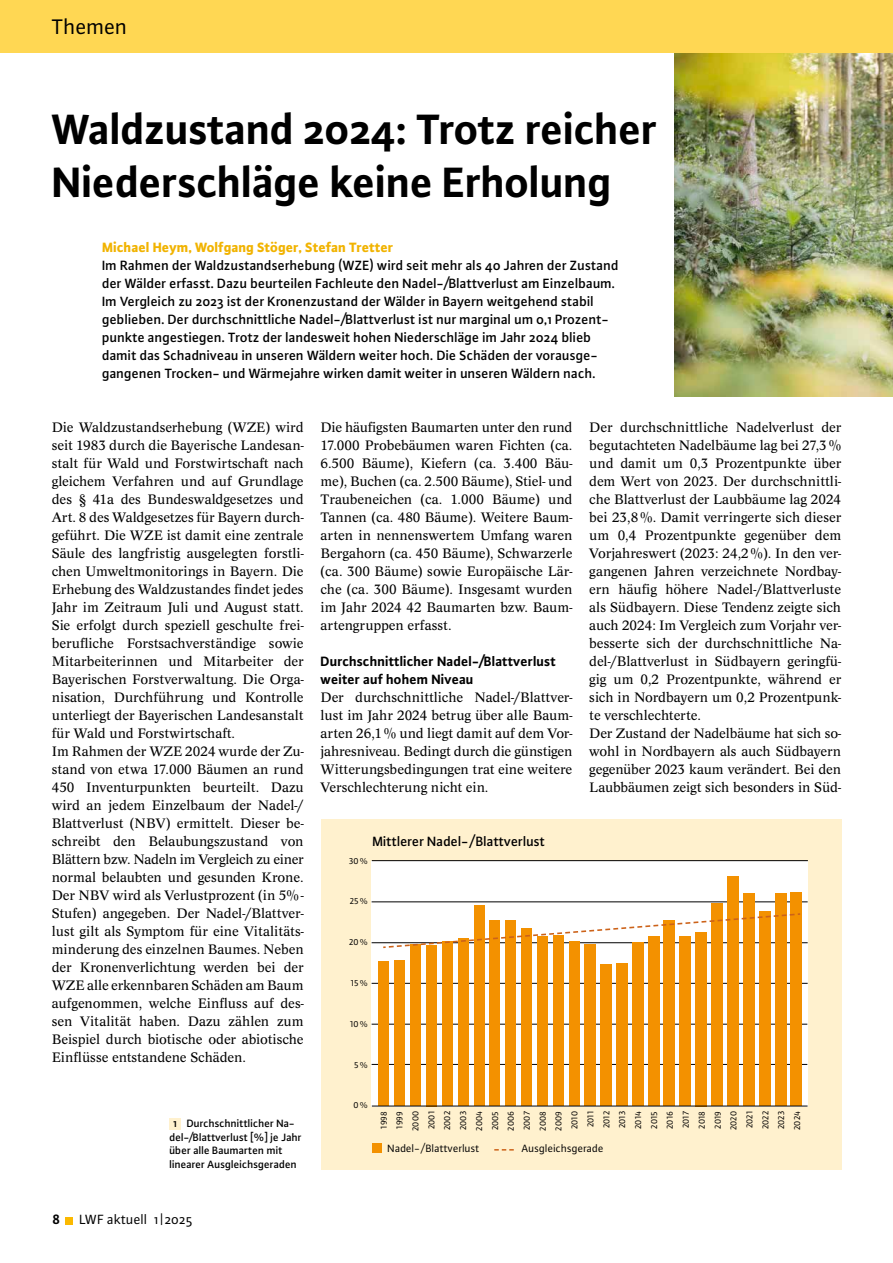
<style>
.page{position:relative;width:893px;height:1263px;background:#fff}
.page>*{position:absolute;margin:0;border:0;box-sizing:border-box;transform-origin:0 0}
.t1{font:700 45px/52.5px "Plus Sans Pro";letter-spacing:-.01em;color:#000}
.t2{font:22.5px "Plus Sans Pro";letter-spacing:-.005em;color:#000}
.t3{font:14.25px/18px "Concept Pro";letter-spacing:-.005em;color:#000}
.t4{font:500 14.25px/18px "Plus Sans Pro";color:#000}
.t5{font:700 14.25px/18px "Plus Sans Pro";color:#000}
.t6{font:800 14.25px "Plus Sans Pro";color:#f1b300}
.t7{font:14.25px "Plus Sans Pro";color:#000}
.t8{font:500 11.25px/13.5px "Plus Sans Pro";color:#000}
.t9{font:11.25px "Plus Sans Pro";color:#000}
.t10{font:9px/15.9px "Plus Sans Pro";color:#000;text-align:center}
.s1{font-weight:700;font-size:9px}
</style>
<div class="page">
<div style="left:0;top:0;width:893px;height:53px;background:#ffd753"></div>
<div style="left:65px;top:1217px;width:7px;height:7px;background:#fbb900"></div>
<div style="left:321px;top:819px;width:520px;height:350px;background:#fff1ce"></div>
<div style="left:372px;top:861px;width:436px;height:245px;background:#fff"></div>
<hr style="left:372px;top:901px;width:436px;height:1px;background:#000">
<hr style="left:372px;top:942px;width:436px;height:1px;background:#000">
<hr style="left:372px;top:983px;width:436px;height:1px;background:#000">
<hr style="left:372px;top:1024px;width:435px;height:1px;background:#000">
<hr style="left:372px;top:1064px;width:435px;height:1px;background:#000">
<div style="left:775px;top:893px;width:11px;height:213px;background:#f39100"></div>
<div style="left:791px;top:893px;width:11px;height:213px;background:#f39100"></div>
<div style="left:759px;top:912px;width:11px;height:194px;background:#f39100"></div>
<div style="left:743px;top:893px;width:11px;height:213px;background:#f39100"></div>
<div style="left:727px;top:877px;width:11px;height:229px;background:#f39100"></div>
<div style="left:712px;top:904px;width:11px;height:202px;background:#f39100"></div>
<div style="left:696px;top:932px;width:11px;height:174px;background:#f39100"></div>
<div style="left:680px;top:936px;width:11px;height:170px;background:#f39100"></div>
<div style="left:664px;top:920px;width:11px;height:186px;background:#f39100"></div>
<div style="left:648px;top:936px;width:11px;height:170px;background:#f39100"></div>
<div style="left:632px;top:942px;width:11px;height:164px;background:#f39100"></div>
<div style="left:616px;top:963px;width:11px;height:143px;background:#f39100"></div>
<div style="left:600px;top:964px;width:11px;height:142px;background:#f39100"></div>
<div style="left:585px;top:944px;width:11px;height:162px;background:#f39100"></div>
<div style="left:569px;top:941px;width:10px;height:165px;background:#f39100"></div>
<div style="left:553px;top:935px;width:11px;height:171px;background:#f39100"></div>
<div style="left:537px;top:936px;width:11px;height:170px;background:#f39100"></div>
<div style="left:521px;top:928px;width:11px;height:178px;background:#f39100"></div>
<div style="left:506px;top:920px;width:10px;height:186px;background:#f39100"></div>
<div style="left:490px;top:920px;width:10px;height:186px;background:#f39100"></div>
<div style="left:474px;top:905px;width:10px;height:201px;background:#f39100"></div>
<div style="left:458px;top:938px;width:10px;height:168px;background:#f39100"></div>
<div style="left:442px;top:941px;width:11px;height:165px;background:#f39100"></div>
<div style="left:426px;top:945px;width:11px;height:161px;background:#f39100"></div>
<div style="left:410px;top:944px;width:11px;height:162px;background:#f39100"></div>
<div style="left:395px;top:960px;width:10px;height:146px;background:#f39100"></div>
<div style="left:379px;top:962px;width:10px;height:144px;background:#f39100"></div>
<svg style="left:383px;top:913px;width:417px;height:35px"></svg>
<hr style="left:372px;top:860px;width:436px;height:1px;background:#000">
<hr style="left:372px;top:1106px;width:435px;height:1px;background:#000">
<div style="left:372px;top:1143px;width:9px;height:9px;background:#f39100"></div>
<svg style="left:494px;top:1149px;width:20px;height:1px"></svg>
<div style="left:169px;top:1118px;width:12px;height:11px;background:#fff1ce"></div>
<img style="left:674px;top:53px;width:219px;height:343px">
<h2 class="t2" style="left:52px;top:12px;width:77px">Themen</h2>
<h1 class="t1" style="left:52px;top:99px;width:607px">Waldzustand 2024: Trotz reicher<br>Niederschläge keine Erholung</h1>
<p class="t6" style="left:102px;top:236px;width:293px">Michael Heym, Wolfgang Stöger, Stefan Tretter</p>
<p class="t4" style="left:102px;top:255px;width:518px">Im Rahmen der Waldzustandserhebung (WZE) wird seit mehr als 40 Jahren der Zustand der Wälder erfasst. Dazu beurteilen Fachleute den Nadel-/Blattverlust am Einzelbaum.<br>Im Vergleich zu 2023 ist der Kronenzustand der Wälder in Bayern weitgehend stabil geblieben. Der durchschnittliche Nadel-/Blattverlust ist nur marginal um 0,1 Prozent&shy;punkte angestiegen. Trotz der landesweit hohen Niederschläge im Jahr 2024 blieb damit das Schadniveau in unseren Wäldern weiter hoch. Die Schäden der vorausge&shy;gangenen Trocken- und Wärmejahre wirken damit weiter in unseren Wäldern nach.</p>
<p class="t3" style="left:52px;top:418px;width:253px">Die Waldzustandserhebung (WZE) wird seit 1983 durch die Bayerische Landesan&shy;stalt für Wald und Forstwirtschaft nach gleichem Verfahren und auf Grundlage des § 41a des Bundeswaldgesetzes und Art. 8 des Waldgesetzes für Bayern durch&shy;geführt. Die WZE ist damit eine zentrale Säule des langfristig ausgelegten forstli&shy;chen Umweltmonitorings in Bayern. Die Erhebung des Waldzustandes findet jedes Jahr im Zeitraum Juli und August statt.<br>Sie erfolgt durch speziell geschulte frei&shy;berufliche Forstsachverständige sowie Mitarbeiterinnen und Mitarbeiter der Bayerischen Forstverwaltung. Die Orga&shy;nisation, Durchführung und Kontrolle unterliegt der Bayerischen Landesanstalt für Wald und Forstwirtschaft.<br>Im Rahmen der WZE 2024 wurde der Zu&shy;stand von etwa 17.000 Bäumen an rund 450 Inventurpunkten beurteilt. Dazu wird an jedem Einzelbaum der Nadel-/ Blattverlust (NBV) ermittelt. Dieser be&shy;schreibt den Belaubungszustand von Blättern bzw. Nadeln im Vergleich zu einer normal belaubten und gesunden Krone.<br>Der NBV wird als Verlustprozent (in 5%- Stufen) angegeben. Der Nadel-/Blattver&shy;lust gilt als Symptom für eine Vitalitäts&shy;minderung des einzelnen Baumes. Neben der Kronenverlichtung werden bei der WZE alle erkennbaren Schäden am Baum aufgenommen, welche Einfluss auf des&shy;sen Vitalität haben. Dazu zählen zum Beispiel durch biotische oder abiotische Einflüsse entstandene Schäden.</p>
<p class="t3" style="left:320px;top:418px;width:253px;text-align:justify">Die häufigsten Baumarten unter den rund 17.000 Probebäumen waren Fichten (ca.<br>6.500 Bäume), Kiefern (ca. 3.400 Bäu&shy;me), Buchen (ca. 2.500 Bäume), Stiel- und Traubeneichen (ca. 1.000 Bäume) und Tannen (ca. 480 Bäume). Weitere Baum&shy;arten in nennenswertem Umfang waren Bergahorn (ca. 450 Bäume), Schwarzerle (ca. 300 Bäume) sowie Europäische Lär&shy;che (ca. 300 Bäume). Insgesamt wurden im Jahr 2024 42 Baumarten bzw. Baum&shy;artengruppen erfasst.</p>
<p class="t5" style="left:320px;top:651px;width:237px">Durchschnittlicher Nadel-/Blattverlust weiter auf hohem Niveau</p>
<p class="t3" style="left:320px;top:688px;width:253px;text-align:justify">Der durchschnittliche Nadel-/Blattver&shy;lust im Jahr 2024 betrug über alle Baum&shy;arten 26,1% und liegt damit auf dem Vor&shy;jahresniveau. Bedingt durch die günstigen Witterungsbedingungen trat eine weitere Verschlechterung nicht ein.</p>
<p class="t4" style="left:372px;top:831px;width:174px">Mittlerer Nadel-/Blattverlust</p>
<p class="t10" style="left:349px;top:852px;width:21px">30 %</p>
<p class="t10" style="left:350px;top:893px;width:20px">25%</p>
<p class="t10" style="left:349px;top:934px;width:21px">20 %</p>
<p class="t10" style="left:351px;top:975px;width:19px">15%</p>
<p class="t10" style="left:350px;top:1015px;width:20px">10 %</p>
<p class="t10" style="left:354px;top:1056px;width:16px">5%</p>
<p class="t10" style="left:353px;top:1097px;width:16px">0 %</p>
<p class="t3" style="left:589px;top:418px;width:253px">Der durchschnittliche Nadelverlust der begutachteten Nadelbäume lag bei 27,3% und damit um 0,3 Prozentpunkte über dem Wert von 2023. Der durchschnittli&shy;che Blattverlust der Laubbäume lag 2024 bei 23,8%. Damit verringerte sich dieser um 0,4 Prozentpunkte gegenüber dem Vorjahreswert (2023: 24,2%). In den ver&shy;gangenen Jahren verzeichnete Nordbay&shy;ern häufig höhere Nadel-/Blattverluste als Südbayern. Diese Tendenz zeigte sich auch 2024: Im Vergleich zum Vorjahr ver&shy;besserte sich der durchschnittliche Na&shy;del-/Blattverlust in Südbayern geringfü&shy;gig um 0,2 Prozentpunkte, während er sich in Nordbayern um 0,2 Prozentpunk&shy;te verschlechterte.<br>Der Zustand der Nadelbäume hat sich so&shy;wohl in Nordbayern als auch Südbayern gegenüber 2023 kaum verändert. Bei den Laubbäumen zeigt sich besonders in Süd-</p>
<p class="t8" style="left:169px;top:1116px;width:134px;text-indent:4px"><span class="s1">1</span> Durchschnittlicher Na&shy;del-/Blattverlust [%] je Jahr über alle Baumarten mit linearer Ausgleichsgeraden</p>
<p class="t5" style="left:52px;top:1209px;width:9px">8</p>
<p class="t7" style="left:80px;top:1210px;width:115px">LWF aktuell 1|2025</p>
<p class="t10" style="left:375px;top:1131px;width:22px;rotate:-90deg">1998<br>1999<br>2000<br>2001<br>2002<br>2003<br>2004<br>2005<br>2006<br>2007<br>2008<br>2009<br>2010<br>2011<br>2012<br>2013<br>2014<br>2015<br>2016<br>2017<br>2018<br>2019<br>2020<br>2021<br>2022<br>2023<br>2024</p>
<p class="t9" style="left:388px;top:1141px;width:94px">Nadel-/Blattverlust</p>
<p class="t9" style="left:522px;top:1141px;width:83px">Ausgleichsgerade</p>
</div>
